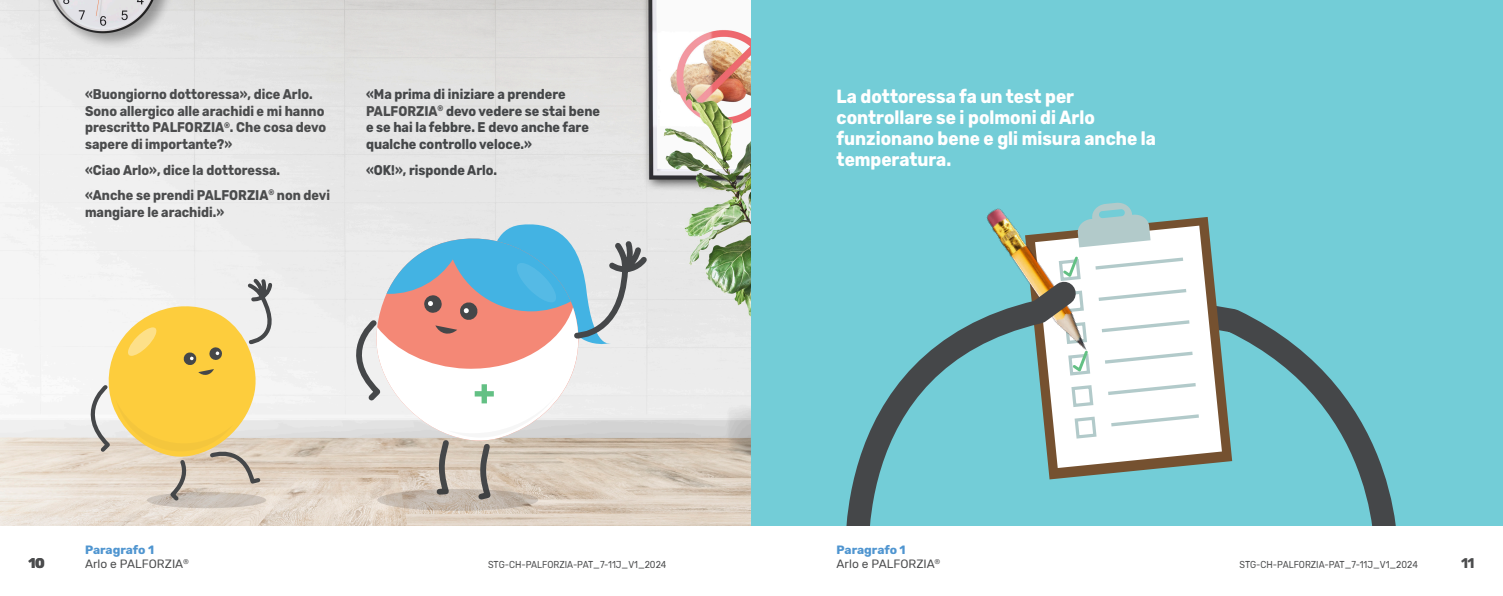
<style>
.page{position:relative;width:1503px;height:596px;background:#fff}
.page>*{position:absolute;margin:0;border:0;box-sizing:border-box;transform-origin:0 0}
.t1{font:700 19px/21px "Rubik";color:#fff;scale:.9 1}
.t2{font:700 14px/16.8px "Rubik";color:#4b4c4d;scale:.9 1}
.t3{font:700 14px/16.8px "Rubik";color:#454749;scale:.9 1}
.t4{font:700 14px "Rubik";color:#4b4c4d}
.t5{font:12px/14px "Rubik";color:#4b4c4d}
.t6{font:10px "Rubik";color:#4b4c4d;scale:.9 1}
.s1{color:#4b4c4d}
.s2{font-weight:700;color:#4f95d0}
</style>
<div class="page">
<img style="left:0;top:0;width:751px;height:524px">
<svg style="left:376px;top:222px;width:235px;height:15px;background:#cbdee6"></svg>
<svg style="left:338px;top:237px;width:314px;height:266px"></svg>
<svg style="left:377px;top:488px;width:161px;height:22px;background:#bcb0a4"></svg>
<div style="left:147px;top:491px;width:119px;height:17px;background:#cac1b8;border-radius:50%"></div>
<svg style="left:76px;top:292px;width:207px;height:212px"></svg>
<svg style="left:106px;top:275px;width:169px;height:183px"></svg>
<div style="left:751px;top:0;width:751px;height:524px;background:#73cdd7"></div>
<svg style="left:1232px;top:308px;width:164px;height:216px"></svg>
<svg style="left:1096px;top:217px;width:136px;height:258px"></svg>
<svg style="left:1096px;top:225px;width:125px;height:242px;background:#c9c6bd"></svg>
<img style="left:986px;top:202px;width:181px;height:58px">
<svg style="left:846px;top:260px;width:250px;height:264px"></svg>
<svg style="left:1057px;top:254px;width:141px;height:186px;background:#f1f4f3"></svg>
<p class="t2" style="left:85px;top:86px;width:269px">«Buongiorno dottoressa», dice Arlo.<br>Sono allergico alle arachidi e mi hanno prescritto PALFORZIA<sup>®</sup>. Che cosa devo sapere di importante?»</p>
<p class="t2" style="left:85px;top:157px;width:274px;line-height:25.3px">«Ciao Arlo», dice la dottoressa. «Anche se prendi PALFORZIA<sup>®</sup> non devi</p>
<p class="t2" style="left:85px;top:204px;width:156px">mangiare le arachidi.»</p>
<p class="t3" style="left:366px;top:86px;width:261px">«Ma prima di iniziare a prendere<br><span class="s1">PALFORZIA</span><sup>®</sup> devo vedere se stai bene e se hai la febbre. E devo anche fare qualche controllo veloce.»</p>
<p class="t3" style="left:366px;top:162px;width:147px">«OK!», risponde Arlo.</p>
<h1 class="t1" style="left:836px;top:86px;width:356px">La dottoressa fa un test per controllare se i polmoni di Arlo funzionano bene e gli misura anche la temperatura.</h1>
<p class="t5" style="left:85px;top:542px;width:105px"><span class="s2">Paragrafo 1<br></span>Arlo e PALFORZIA<sup>®</sup></p>
<p class="t5" style="left:836px;top:542px;width:105px"><span class="s2">Paragrafo 1<br></span>Arlo e PALFORZIA<sup>®</sup></p>
<p class="t4" style="left:28px;top:554px;width:18px">10</p>
<p class="t6" style="left:488px;top:558px;width:200px">STG-CH-PALFORZIA-PAT_7-11J_V1_2024</p>
<p class="t6" style="left:1239px;top:558px;width:200px">STG-CH-PALFORZIA-PAT_7-11J_V1_2024</p>
<p class="t4" style="left:1460px;top:554px;width:15px">11</p>
<p class="t5" style="left:475px;top:556px;width:193px">PALFORZIA Booklet 7–11_CH_V1.0</p>
<p class="t5" style="left:1226px;top:556px;width:193px">PALFORZIA Booklet 7–11_CH_V1.0</p>
</div>
